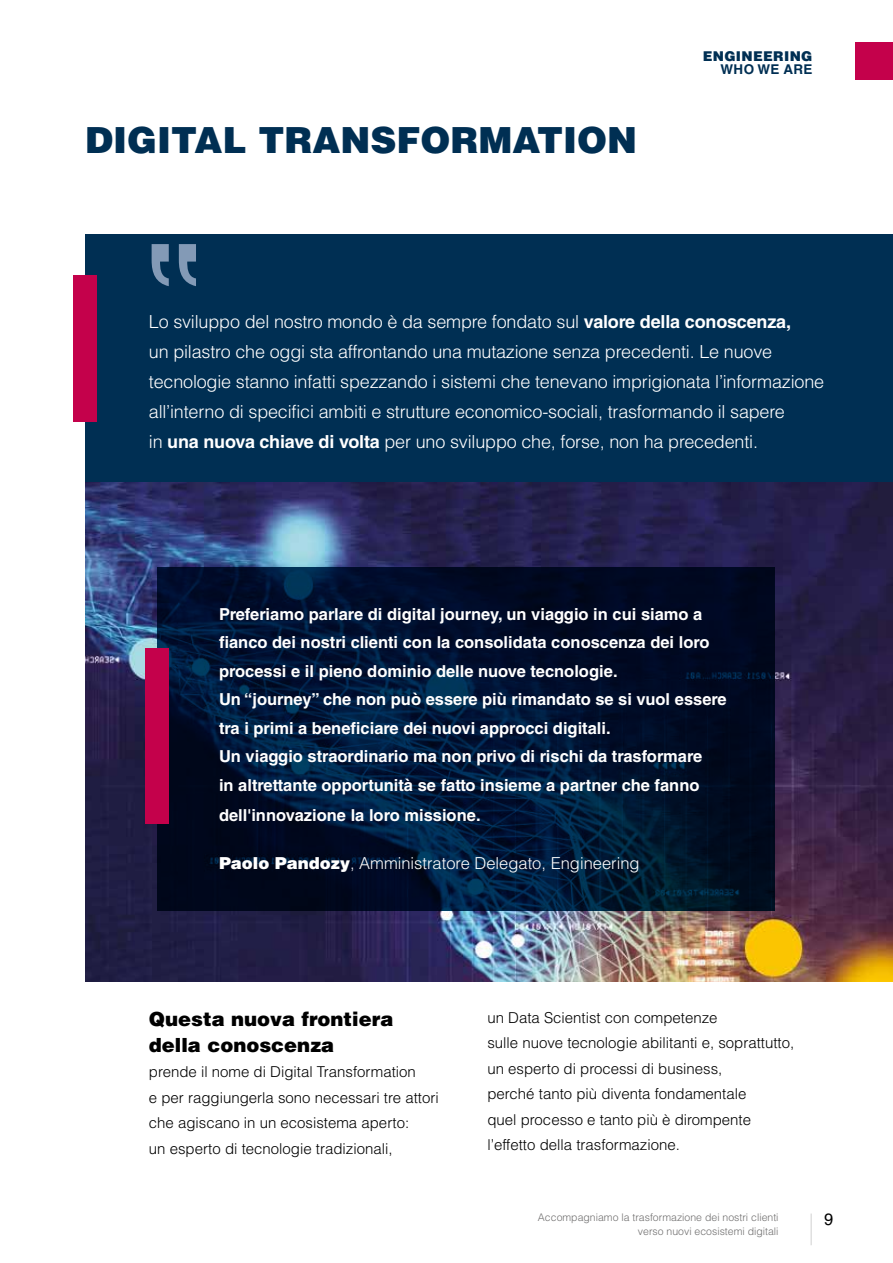
<style>
.page{position:relative;width:893px;height:1263px;background:#fff}
.page>*{position:absolute;margin:0;border:0;box-sizing:border-box;transform-origin:0 0}
.t1{font:900 36px "Helvetica LT Std";color:#002f53}
.t2{font:900 19.5px/25.5px "Helvetica LT Std";color:#000}
.t3{font:300 18px/30px "Helvetica LT Std";letter-spacing:-.01em;color:#fff}
.t4{font:700 16.5px/28.5px "Helvetica LT Std";color:#fff}
.t5{font:300 16.5px "Helvetica LT Std";color:#fff}
.t6{font:16.5px "Helvetica LT Std";color:#000}
.t7{font:300 15px/25.5px "Helvetica LT Std";color:#000}
.t8{font:900 13.5px "Helvetica LT Std";letter-spacing:.025em;color:#002f53}
.t9{font:700 13.5px "Helvetica LT Std";letter-spacing:.025em;color:#002f53}
.t10{font:300 10.5px "Helvetica LT Std";color:#706f6f}
.s1{font-weight:700}
.s2{font-weight:900}
</style>
<div class="page">
<div style="left:85px;top:234px;width:808px;height:257px;background:#002f53"></div>
<div style="left:73px;top:275px;width:24px;height:146px;background:#c4014b"></div>
<img style="left:85px;top:483px;width:808px;height:498px">
<svg style="left:157px;top:568px;width:618px;height:343px;background:#00122f"></svg>
<div style="left:146px;top:648px;width:23px;height:176px;background:#c4014b"></div>
<div style="left:855px;top:43px;width:38px;height:37px;background:#c4014b"></div>
<hr style="left:811px;top:1213px;width:1px;height:32px;background:#d0d0d0">
<h1 class="t1" style="left:85px;top:117px;width:553px">DIGITAL TRANSFORMATION</h1>
<p class="t8" style="left:703px;top:47px;width:111px">ENGINEERING</p>
<p class="t9" style="left:720px;top:61px;width:94px">WHO WE ARE</p>
<p class="t3" style="left:149px;top:306px;width:677px">Lo sviluppo del nostro mondo è da sempre fondato sul <span class="s1">valore della conoscenza,<br></span>un pilastro che oggi sta affrontando una mutazione senza precedenti. Le nuove tecnologie stanno infatti spezzando i sistemi che tenevano imprigionata l’informazione all’interno di specifici ambiti e strutture economico-sociali, trasformando il sapere<br>in <span class="s1">una nuova chiave di volta</span> per uno sviluppo che, forse, non ha precedenti.</p>
<p class="t4" style="left:219px;top:600px;width:509px">Preferiamo parlare di digital journey, un viaggio in cui siamo a fianco dei nostri clienti con la consolidata conoscenza dei loro processi e il pieno dominio delle nuove tecnologie.<br>Un “journey” che non può essere più rimandato se si vuol essere tra i primi a beneficiare dei nuovi approcci digitali.<br>Un viaggio straordinario ma non privo di rischi da trasformare<br>in altrettante opportunità se fatto insieme a partner che fanno</p>
<p class="t4" style="left:219px;top:801px;width:263px">dell'innovazione la loro missione.</p>
<p class="t5" style="left:219px;top:853px;width:422px"><span class="s2">Paolo Pandozy</span>, Amministratore Delegato, Engineering</p>
<p class="t2" style="left:149px;top:1006px;width:246px">Questa nuova frontiera della conoscenza</p>
<p class="t7" style="left:149px;top:1059px;width:291px">prende il nome di Digital Transformation<br>e per raggiungerla sono necessari tre attori che agiscano in un ecosistema aperto:<br>un esperto di tecnologie tradizionali,</p>
<p class="t7" style="left:487px;top:1005px;width:308px">un Data Scientist con competenze<br>sulle nuove tecnologie abilitanti e, soprattutto, un esperto di processi di business,<br>perché tanto più diventa fondamentale<br>quel processo e tanto più è dirompente l’effetto della trasformazione.</p>
<p class="t10" style="left:538px;top:1211px;width:242px">Accompagniamo la trasformazione dei nostri clienti</p>
<p class="t6" style="left:824px;top:1210px;width:11px">9</p>
<p class="t10" style="left:638px;top:1224px;width:142px">verso nuovi ecosistemi digitali</p>
</div>
